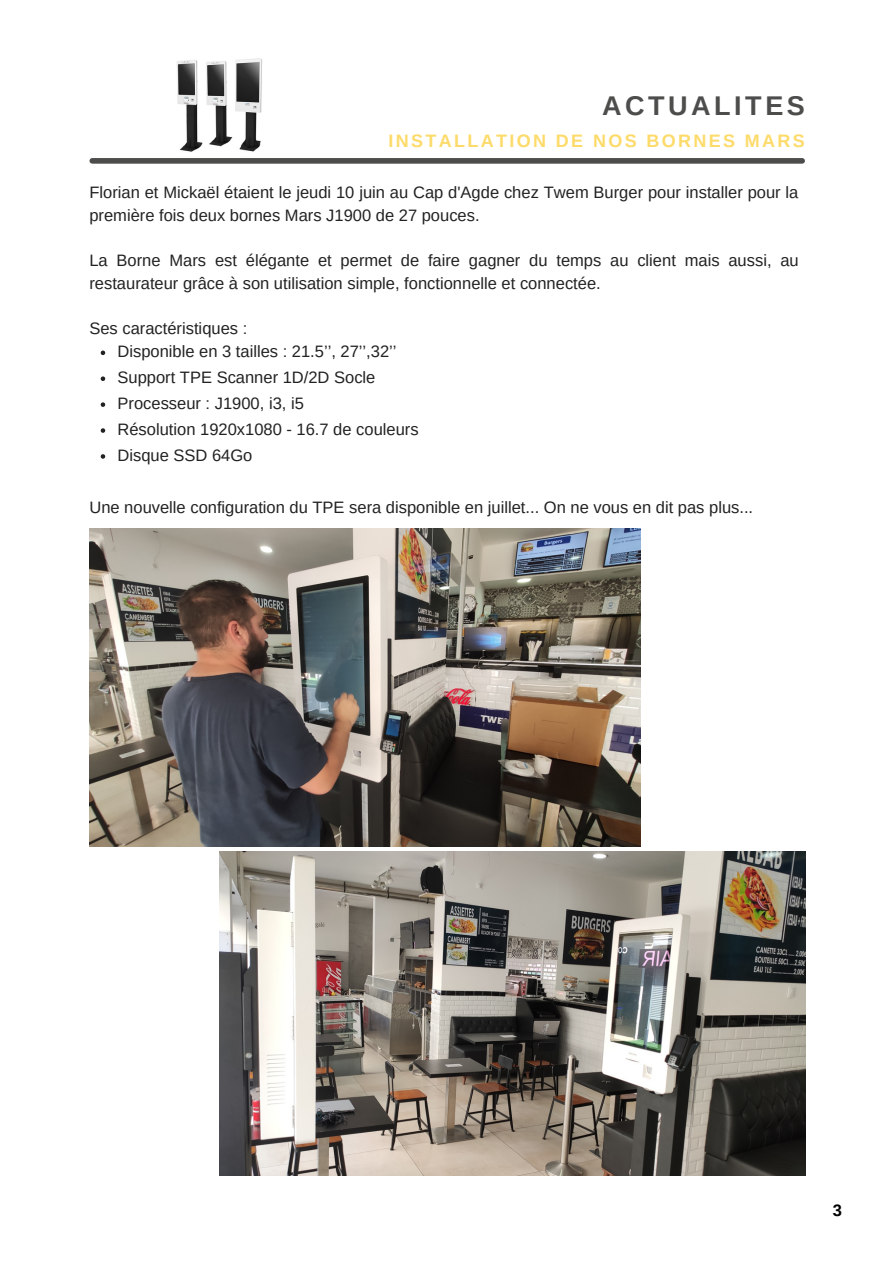
<style>
.page{position:relative;width:894px;height:1264px;background:#fff}
.page>*{position:absolute;margin:0;border:0;box-sizing:border-box;transform-origin:0 0}
.t1{font:700 27px "Arimo";letter-spacing:.13em;color:#4d4d4c}
.t2{font:700 18px "Arimo";letter-spacing:.13em;color:#fddb6a}
.t3{font:16.5px/22.5px "Arimo";color:#222}
.t4{font:700 16.5px "Arimo";color:#000}
</style>
<div class="page">
<div style="left:92px;top:158px;width:710px;height:6px;background:#4d4d4c"></div>
<img style="left:219px;top:851px;width:585px;height:324px">
<img style="left:89px;top:529px;width:551px;height:317px">
<img style="left:177px;top:58px;width:85px;height:94px">
<svg style="left:101px;top:350px;width:4px;height:5px"></svg>
<svg style="left:101px;top:376px;width:4px;height:5px"></svg>
<svg style="left:101px;top:402px;width:4px;height:5px"></svg>
<svg style="left:101px;top:428px;width:4px;height:5px"></svg>
<svg style="left:101px;top:454px;width:4px;height:4px"></svg>
<p class="t1" style="left:602px;top:90px;width:204px">ACTUALITES</p>
<p class="t2" style="left:388px;top:131px;width:418px">INSTALLATION DE NOS BORNES MARS</p>
<p class="t3" style="left:89px;top:181px;width:710px">Florian et Mickaël étaient le jeudi 10 juin au Cap d'Agde chez Twem Burger pour installer pour la première fois deux bornes Mars J1900 de 27 pouces.</p>
<p class="t3" style="left:89px;top:249px;width:710px">La Borne Mars est élégante et permet de faire gagner du temps au client mais aussi, au restaurateur grâce à son utilisation simple, fonctionnelle et connectée.</p>
<p class="t3" style="left:89px;top:317px;width:159px">Ses caractéristiques :</p>
<p class="t3" style="left:117px;top:340px;width:280px">Disponible en 3 tailles : 21.5’’, 27’’,32’’</p>
<p class="t3" style="left:117px;top:366px;width:259px">Support TPE Scanner 1D/2D Socle</p>
<p class="t3" style="left:117px;top:392px;width:188px">Processeur : J1900, i3, i5</p>
<p class="t3" style="left:117px;top:418px;width:302px">Résolution 1920x1080 - 16.7 de couleurs</p>
<p class="t3" style="left:117px;top:444px;width:136px">Disque SSD 64Go</p>
<p class="t3" style="left:89px;top:496px;width:665px">Une nouvelle configuration du TPE sera disponible en juillet... On ne vous en dit pas plus...</p>
<p class="t4" style="left:832px;top:1200px;width:11px">3</p>
</div>
